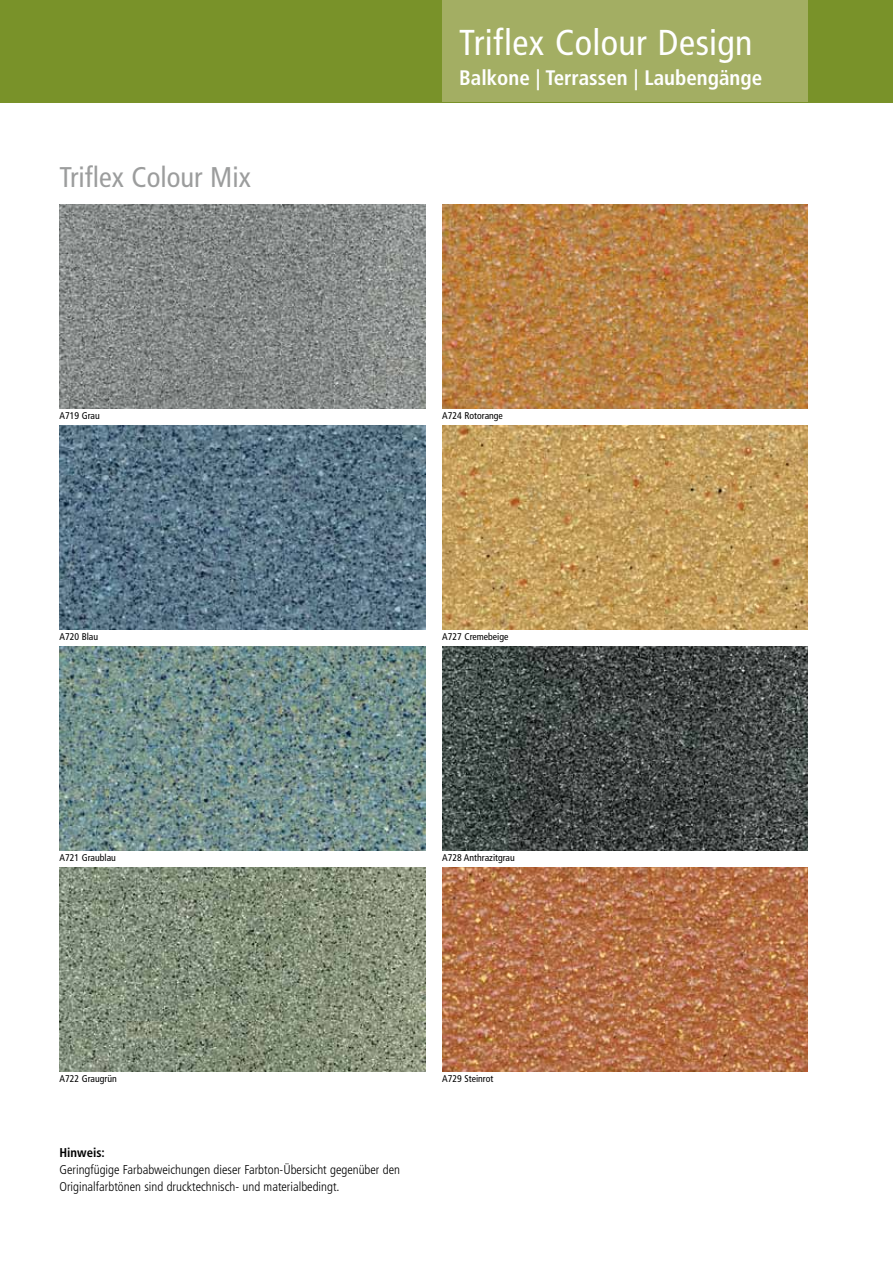
<style>
.page{position:relative;width:893px;height:1263px;background:#fff}
.page>*{position:absolute;margin:0;border:0;box-sizing:border-box;transform-origin:0 0}
.t1{font:condensed 36px "Frutiger LT";letter-spacing:.01em;color:#fff}
.t2{font:condensed 28.5px "Frutiger LT";color:#9c9d9d}
.t3{font:700 condensed 21px "Frutiger LT";color:#fff}
.t4{font:300 condensed 12.75px/17px "Frutiger LT";color:#000}
.t5{font:700 condensed 12.75px "Frutiger LT";color:#000}
.t6{font:condensed 9.75px "Frutiger LT";color:#000}
</style>
<div class="page">
<div style="left:0;top:0;width:893px;height:102px;background:#799229"></div>
<div style="left:442px;top:0;width:366px;height:102px;background:#a3ae63"></div>
<img style="left:60px;top:867px;width:365px;height:204px">
<img style="left:60px;top:646px;width:365px;height:204px">
<img style="left:60px;top:425px;width:365px;height:204px">
<img style="left:60px;top:204px;width:365px;height:204px">
<img style="left:442px;top:867px;width:366px;height:204px">
<img style="left:442px;top:646px;width:366px;height:204px">
<img style="left:442px;top:425px;width:366px;height:204px">
<img style="left:442px;top:204px;width:366px;height:204px">
<h2 class="t2" style="left:60px;top:161px;width:193px">Triflex Colour Mix</h2>
<h1 class="t1" style="left:459px;top:22px;width:295px">Triflex Colour Design</h1>
<h3 class="t3" style="left:459px;top:65px;width:305px">Balkone | Terrassen | Laubengänge</h3>
<p class="t6" style="left:60px;top:409px;width:42px">A719 Grau</p>
<p class="t6" style="left:442px;top:409px;width:62px">A724 Rotorange</p>
<p class="t6" style="left:60px;top:631px;width:40px">A720 Blau</p>
<p class="t6" style="left:442px;top:631px;width:68px">A727 Cremebeige</p>
<p class="t6" style="left:60px;top:852px;width:58px">A721 Graublau</p>
<p class="t6" style="left:442px;top:852px;width:74px">A728 Anthrazitgrau</p>
<p class="t6" style="left:60px;top:1073px;width:59px">A722 Graugrün</p>
<p class="t5" style="left:60px;top:1145px;width:47px">Hinweis:</p>
<p class="t4" style="left:60px;top:1161px;width:342px">Geringfügige Farbabweichungen dieser Farbton-Übersicht gegenüber den<br>Originalfarbtönen sind drucktechnisch- und materialbedingt.</p>
<p class="t6" style="left:442px;top:1073px;width:53px">A729 Steinrot</p>
</div>
